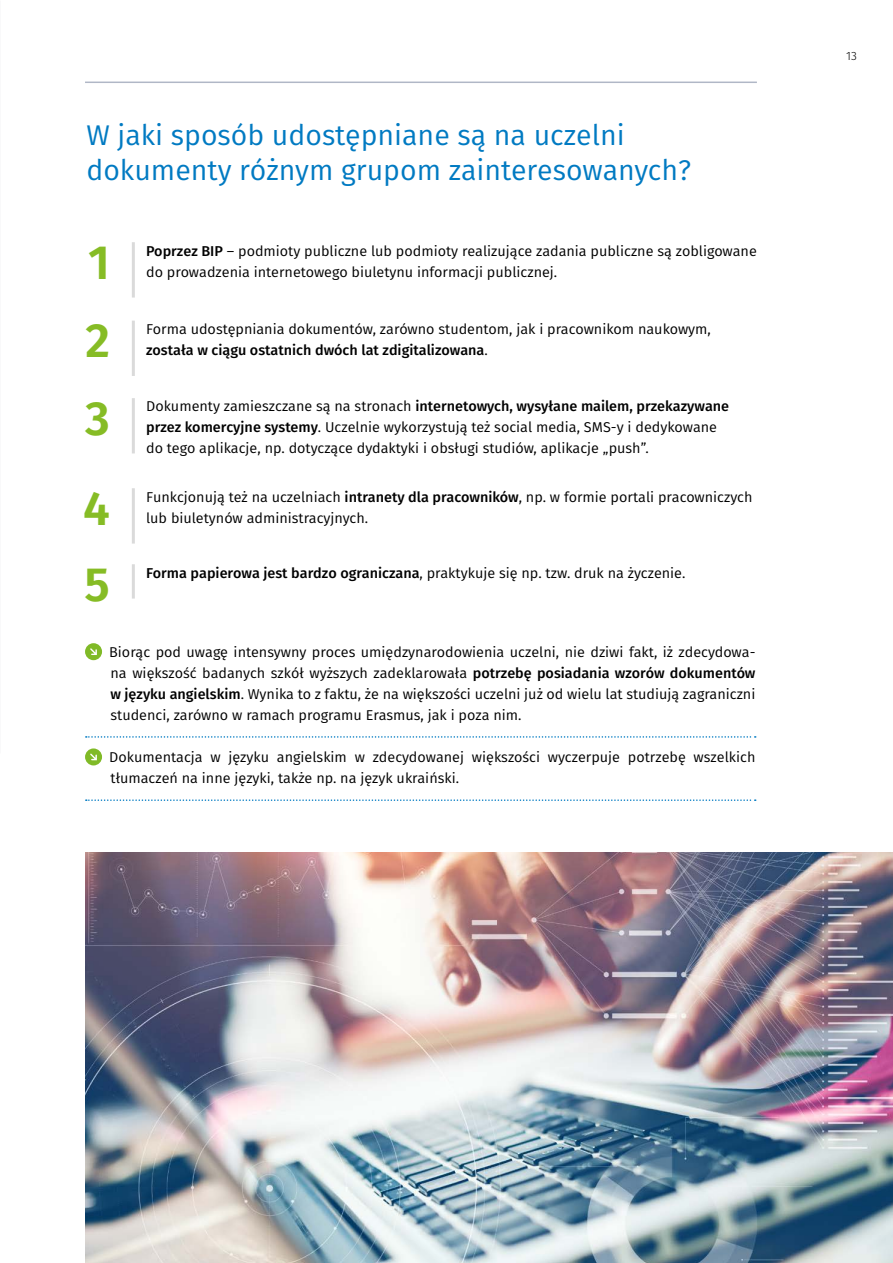
<style>
.page{position:relative;width:893px;height:1263px;background:#fff}
.page>*{position:absolute;margin:0;border:0;box-sizing:border-box;transform-origin:0 0}
.t1{font:600 48px/76.1px "Fira Sans";color:#86bc25}
.t2{font:28.5px/34.2px "Fira Sans";color:#007ac2}
.t3{font:14.25px/21px "Fira Sans";color:#000}
.t4{font:300 12px "Fira Sans";color:#000}
.s1{font-weight:500}
</style>
<div class="page">
<hr style="left:85px;top:82px;width:672px;height:1px;background:#b0b7c6">
<img style="left:86px;top:853px;width:807px;height:410px">
<svg style="left:86px;top:736px;width:670px;height:2px"></svg>
<svg style="left:86px;top:799px;width:670px;height:2px"></svg>
<div style="left:85px;top:643px;width:17px;height:17px;background:#80ba27;border-radius:50%"></div>
<svg style="left:90px;top:648px;width:7px;height:7px"></svg>
<div style="left:85px;top:748px;width:17px;height:17px;background:#80ba27;border-radius:50%"></div>
<svg style="left:90px;top:753px;width:7px;height:7px"></svg>
<hr style="left:132px;top:242px;width:3px;height:56px;background:#dadada">
<hr style="left:132px;top:398px;width:3px;height:55px;background:#dadada">
<hr style="left:132px;top:321px;width:3px;height:55px;background:#dadada">
<hr style="left:132px;top:488px;width:3px;height:56px;background:#dadada">
<hr style="left:132px;top:564px;width:3px;height:35px;background:#dadada">
<h2 class="t2" style="left:86px;top:118px;width:606px">W jaki sposób udostępniane są na uczelni dokumenty różnym grupom zainteresowanych?</h2>
<h1 class="t1" style="left:88px;top:221px;width:23px">1</h1>
<p class="t3" style="left:146px;top:240px;width:612px"><span class="s1">Poprzez BIP</span> – podmioty publiczne lub podmioty realizujące zadania publiczne są zobligowane do prowadzenia internetowego biuletynu informacji publicznej.</p>
<h1 class="t1" style="left:85px;top:300px;width:26px">2</h1>
<p class="t3" style="left:146px;top:318px;width:566px">Forma udostępniania dokumentów, zarówno studentom, jak i pracownikom naukowym, <span class="s1">została w ciągu ostatnich dwóch lat zdigitalizowana</span>.</p>
<h1 class="t1" style="left:85px;top:377px;width:26px">3</h1>
<p class="t3" style="left:146px;top:396px;width:584px">Dokumenty zamieszczane są na stronach <span class="s1">internetowych, wysyłane mailem, przekazywane przez komercyjne systemy</span>. Uczelnie wykorzystują też social media, SMS-y i dedykowane do tego aplikacje, np. dotyczące dydaktyki i obsługi studiów, aplikacje „push”.</p>
<h1 class="t1" style="left:83px;top:467px;width:28px">4<br>5</h1>
<p class="t3" style="left:146px;top:486px;width:608px">Funkcjonują też na uczelniach <span class="s1">intranety dla pracowników</span>, np. w formie portali pracowniczych lub biuletynów administracyjnych.</p>
<p class="t3" style="left:146px;top:562px;width:541px"><span class="s1">Forma papierowa jest bardzo ograniczana</span>, praktykuje się np. tzw. druk na życzenie.</p>
<p class="t3" style="left:109px;top:641px;width:648px;text-align:justify">Biorąc pod uwagę intensywny proces umiędzynarodowienia uczelni, nie dziwi fakt, iż zdecydowa&shy;na większość badanych szkół wyższych zadeklarowała <span class="s1">potrzebę posiadania wzorów dokumentów w języku angielskim</span>. Wynika to z faktu, że na większości uczelni już od wielu lat studiują zagraniczni studenci, zarówno w ramach programu Erasmus, jak i poza nim.</p>
<p class="t3" style="left:109px;top:746px;width:648px">Dokumentacja w języku angielskim w zdecydowanej większości wyczerpuje potrzebę wszelkich tłumaczeń na inne języki, także np. na język ukraiński.</p>
<p class="t4" style="left:846px;top:47px;width:12px">13</p>
</div>
